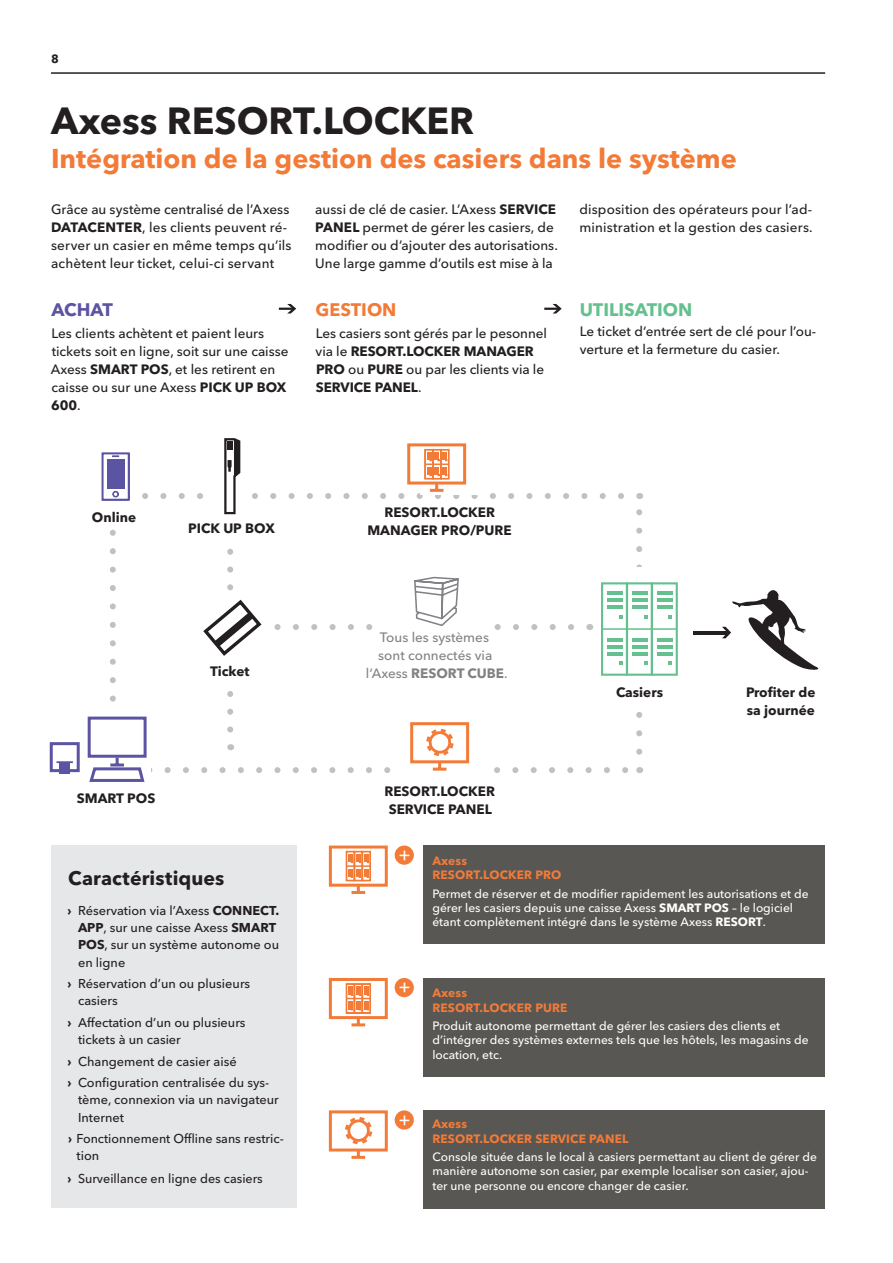
<style>
.page{position:relative;width:893px;height:1263px;background:#fff}
.page>*{position:absolute;margin:0;border:0;box-sizing:border-box;transform-origin:0 0}
.t1{font:700 37.5px "Avenir Next Cyr";color:#231f20}
.t2{font:700 27px "Avenir Next Cyr";color:#f37b38}
.t3{font:700 19.5px "Avenir Next Cyr";letter-spacing:.005em;color:#231f20}
.t4{font:700 18px "Avenir Next Cyr";color:#64c18f}
.t5{font:700 18px "Avenir Next Cyr";color:#f37b38}
.t6{font:700 18px "Avenir Next Cyr";letter-spacing:-.01em;color:#5b54a3}
.t7{font:500 13.5px/18px "Avenir Next Cyr";color:#231f20}
.t8{font:700 13.5px/18px "Avenir Next Cyr";color:#231f20;text-align:center}
.t9{font:500 13.5px/18px "Avenir Next Cyr";color:#808285;text-align:center}
.t10{font:500 12.75px/17.2px "Avenir Next Cyr";color:#231f20}
.t11{font:500 12px/14.2px "Avenir Next Cyr";color:#fff}
.t12{font:700 12px/14.4px "Avenir Next Cyr";letter-spacing:.01em;color:#f37b38}
.t13{font:700 12px "Avenir Next Cyr";color:#231f20}
.s1{font-weight:700}
</style>
<div class="page">
<hr style="left:51px;top:72px;width:774px;height:2px;background:#231f20">
<div style="left:329px;top:845px;width:59px;height:42px;border:3px solid #f37b38"></div>
<hr style="left:351px;top:891px;width:14px;height:3px;background:#f37b38">
<div style="left:329px;top:1110px;width:59px;height:41px;border:3px solid #f37b38"></div>
<hr style="left:351px;top:1156px;width:14px;height:3px;background:#f37b38">
<svg style="left:340px;top:1112px;width:37px;height:45px"></svg>
<div style="left:51px;top:845px;width:245px;height:363px;background:#e6e7e9"></div>
<div style="left:395px;top:845px;width:19px;height:20px;background:#f37b38;border-radius:50%"></div>
<div style="left:424px;top:845px;width:401px;height:99px;background:#585754"></div>
<div style="left:395px;top:1110px;width:19px;height:19px;background:#f37b38;border-radius:50%"></div>
<div style="left:424px;top:1110px;width:401px;height:99px;background:#585754"></div>
<hr style="left:693px;top:631px;width:35px;height:3px;background:#231f20">
<svg style="left:57px;top:761px;width:16px;height:2px"></svg>
<div style="left:59px;top:762px;width:11px;height:12px;background:#5b54a3"></div>
<div style="left:50px;top:742px;width:30px;height:30px;border:3px solid #5b54a3"></div>
<svg style="left:544px;top:304px;width:18px;height:9px"></svg>
<svg style="left:279px;top:304px;width:17px;height:9px"></svg>
<svg style="left:87px;top:438px;width:591px;height:344px"></svg>
<hr style="left:425px;top:463px;width:23px;height:2px;background:#f37b38">
<svg style="left:345px;top:850px;width:26px;height:42px"></svg>
<hr style="left:346px;top:865px;width:24px;height:2px;background:#f37b38">
<div style="left:329px;top:978px;width:59px;height:41px;border:3px solid #f37b38"></div>
<hr style="left:351px;top:1023px;width:14px;height:3px;background:#f37b38">
<div style="left:395px;top:978px;width:19px;height:19px;background:#f37b38;border-radius:50%"></div>
<div style="left:424px;top:978px;width:401px;height:98px;background:#585754"></div>
<svg style="left:345px;top:983px;width:26px;height:42px"></svg>
<svg style="left:722px;top:590px;width:97px;height:80px"></svg>
<p class="t13" style="left:51px;top:52px;width:9px">8</p>
<h1 class="t1" style="left:51px;top:98px;width:425px">Axess RESORT.LOCKER</h1>
<h2 class="t2" style="left:51px;top:142px;width:687px">Intégration de la gestion des casiers dans le système</h2>
<p class="t7" style="left:51px;top:200px;width:242px">Grâce au système centralisé de l’Axess <span class="s1">DATACENTER</span>, les clients peuvent ré&shy;server un casier en même temps qu’ils achètent leur ticket, celui-ci servant</p>
<p class="t7" style="left:315px;top:200px;width:244px">aussi de clé de casier. L’Axess <span class="s1">SERVICE PANEL</span> permet de gérer les casiers, de modifier ou d’ajouter des autorisations.<br>Une large gamme d’outils est mise à la</p>
<p class="t7" style="left:579px;top:200px;width:235px">disposition des opérateurs pour l’ad&shy;ministration et la gestion des casiers.</p>
<h3 class="t6" style="left:51px;top:298px;width:63px">ACHAT</h3>
<p class="t7" style="left:51px;top:324px;width:239px">Les clients achètent et paient leurs tickets soit en ligne, soit sur une caisse<br>Axess <span class="s1">SMART POS</span>, et les retirent en caisse ou sur une Axess <span class="s1">PICK UP BOX<br>600</span>.</p>
<h3 class="t5" style="left:316px;top:298px;width:82px">GESTION</h3>
<p class="t7" style="left:316px;top:324px;width:233px">Les casiers sont gérés par le pesonnel via le <span class="s1">RESORT.LOCKER MANAGER<br>PRO</span> ou <span class="s1">PURE</span> ou par les clients via le<br><span class="s1">SERVICE PANEL</span>.</p>
<h3 class="t4" style="left:580px;top:298px;width:114px">UTILISATION</h3>
<p class="t7" style="left:580px;top:322px;width:238px">Le ticket d‘entrée sert de clé pour l’ou&shy;verture et la fermeture du casier.</p>
<p class="t8" style="left:92px;top:509px;width:46px">Online</p>
<p class="t8" style="left:188px;top:520px;width:88px">PICK UP BOX</p>
<p class="t8" style="left:77px;top:790px;width:80px">SMART POS</p>
<p class="t8" style="left:210px;top:662px;width:41px">Ticket</p>
<h3 class="t3" style="left:68px;top:866px;width:158px">Caractéristiques</h3>
<p class="t10" style="left:78px;top:902px;width:203px;text-indent:-11px"><span class="s1">›</span> Réservation via l’Axess <span class="s1">CONNECT.<br>APP</span>, sur une caisse Axess <span class="s1">SMART<br>POS</span>, sur un système autonome ou en ligne</p>
<p class="t10" style="left:78px;top:975px;width:174px;text-indent:-11px"><span class="s1">›</span> Réservation d’un ou plusieurs casiers</p>
<p class="t10" style="left:78px;top:1014px;width:169px;text-indent:-11px"><span class="s1">›</span> Affectation d’un ou plusieurs tickets à un casier</p>
<p class="t10" style="left:68px;top:1050px;width:203px;line-height:21.5px"><span class="s1">›</span> Changement de casier aisé<br><span class="s1">›</span> Configuration centralisée du sys-</p>
<p class="t10" style="left:78px;top:1091px;width:202px">tème, connexion via un navigateur<br>Internet</p>
<p class="t10" style="left:77px;top:1130px;width:209px;text-indent:-9px"><span class="s1">›</span> Fonctionnement Offline sans restric&shy;tion</p>
<p class="t10" style="left:68px;top:1169px;width:197px"><span class="s1">›</span> Surveillance en ligne des casiers</p>
<p class="t8" style="left:367px;top:503px;width:146px">RESORT.LOCKER<br>MANAGER PRO/PURE</p>
<p class="t9" style="left:366px;top:628px;width:143px">Tous les systèmes<br>sont connectés via l‘Axess <span class="s1">RESORT CUBE</span>.</p>
<p class="t8" style="left:384px;top:782px;width:112px">RESORT.LOCKER<br>SERVICE PANEL</p>
<p class="t8" style="left:616px;top:683px;width:48px">Casiers</p>
<p class="t8" style="left:746px;top:683px;width:71px;text-align:left">Profiter de sa journée</p>
<p class="t12" style="left:432px;top:853px;width:131px;text-indent:-34px"><sup>+</sup> Axess<br>RESORT.LOCKER PRO</p>
<p class="t11" style="left:432px;top:886px;width:378px">Permet de réserver et de modifier rapidement les autorisations et de gérer les casiers depuis une caisse Axess <span class="s1">SMART POS</span> – le logiciel étant complètement intégré dans le système Axess <span class="s1">RESORT</span>.</p>
<p class="t12" style="left:432px;top:986px;width:137px;text-indent:-34px"><sup>+</sup> Axess<br>RESORT.LOCKER PURE</p>
<p class="t11" style="left:432px;top:1019px;width:378px">Produit autonome permettant de gérer les casiers des clients et d’intégrer des systèmes externes tels que les hôtels, les magasins de location, etc.</p>
<p class="t12" style="left:432px;top:1117px;width:198px;text-indent:-34px"><sup>+</sup> Axess<br>RESORT.LOCKER SERVICE PANEL</p>
<p class="t11" style="left:432px;top:1150px;width:386px">Console située dans le local à casiers permettant au client de gérer de manière autonome son casier, par exemple localiser son casier, ajou&shy;ter une personne ou encore changer de casier.</p>
</div>
